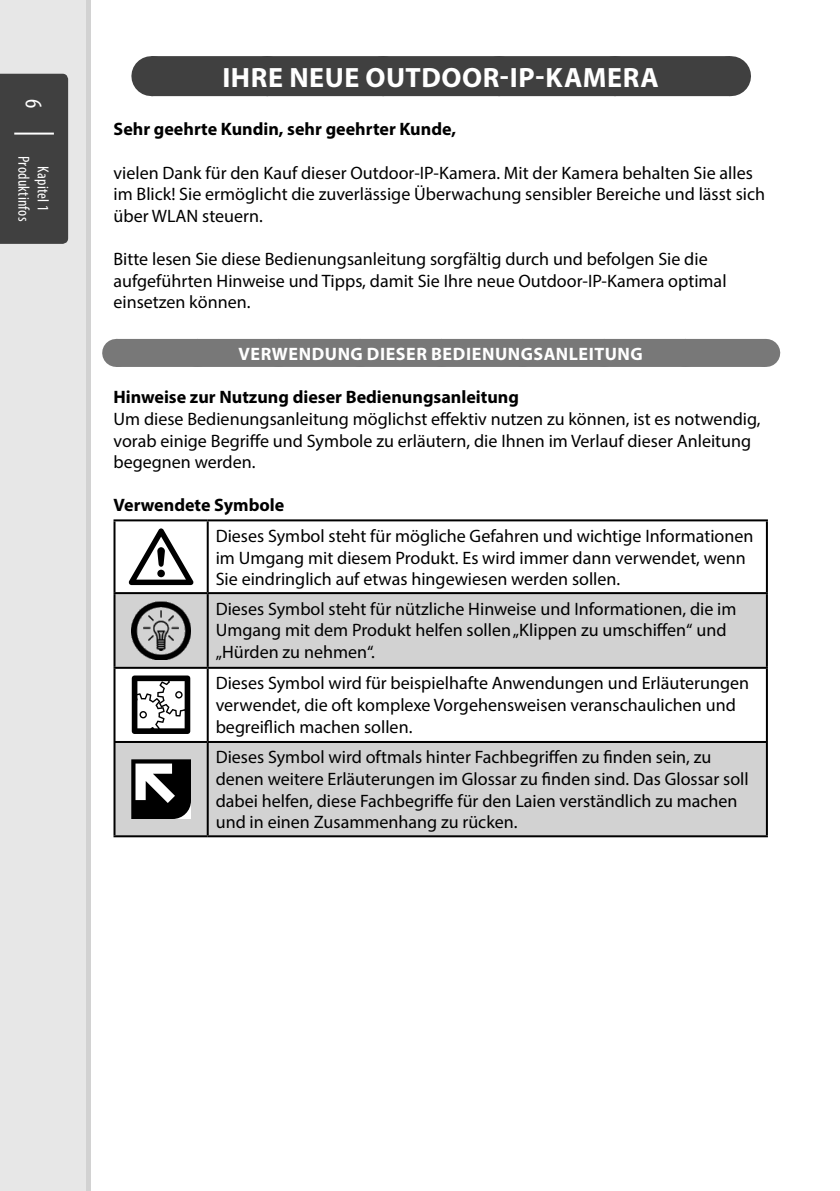
<style>
.page{position:relative;width:840px;height:1191px;background:#fff}
.page>*{position:absolute;margin:0;border:0;box-sizing:border-box;transform-origin:0 0}
.t1{font:700 28px "Myriad Pro";letter-spacing:.02em;color:#fff}
.t2{font:condensed 24px "Myriad Pro";color:#fff}
.t3{font:18px/21.6px "Myriad Pro";color:#000}
.t4{font:700 18px "Myriad Pro";color:#000}
.t5{font:700 18px "Myriad Pro";letter-spacing:.03em;color:#fff}
.t6{font:condensed 16px/19.2px "Myriad Pro";letter-spacing:.015em;color:#fff;text-align:center}
</style>
<div class="page">
<div style="left:0;top:0;width:91px;height:1191px;background:linear-gradient(to bottom,#d2d2d2,#d2d2d2)"></div>
<div style="left:0;top:0;width:85px;height:1191px;background:#e7e7e7"></div>
<div style="left:0;top:74px;width:68px;height:170px;background:#404040"></div>
<hr style="left:14px;top:133px;width:40px;height:2px;background:#fff">
<div style="left:151px;top:56px;width:578px;height:40px;background:#404040"></div>
<svg style="left:270px;top:56px;width:401px;height:1px"></svg>
<hr style="left:729px;top:56px;width:1px;height:40px;background:#404040">
<div style="left:116px;top:339px;width:648px;height:28px;background:#787878"></div>
<svg style="left:764px;top:339px;width:1px;height:28px"></svg>
<svg style="left:115px;top:594px;width:650px;height:241px;fill:#d2d2d2"></svg>
<hr style="left:113px;top:519px;width:94px;height:2px;background:#000">
<hr style="left:113px;top:521px;width:2px;height:71px;background:#000">
<hr style="left:207px;top:519px;width:560px;height:2px;background:#000">
<hr style="left:206px;top:521px;width:2px;height:71px;background:#000">
<hr style="left:765px;top:521px;width:2px;height:71px;background:#000">
<hr style="left:113px;top:592px;width:94px;height:2px;background:#000">
<hr style="left:113px;top:594px;width:2px;height:73px;background:#000">
<hr style="left:207px;top:592px;width:560px;height:2px;background:#000">
<hr style="left:206px;top:594px;width:2px;height:73px;background:#000">
<hr style="left:765px;top:594px;width:2px;height:73px;background:#000">
<hr style="left:113px;top:667px;width:94px;height:2px;background:#000">
<hr style="left:113px;top:669px;width:2px;height:72px;background:#000">
<hr style="left:207px;top:667px;width:560px;height:2px;background:#000">
<hr style="left:206px;top:669px;width:2px;height:72px;background:#000">
<hr style="left:765px;top:669px;width:2px;height:72px;background:#000">
<hr style="left:113px;top:741px;width:94px;height:2px;background:#000">
<hr style="left:113px;top:743px;width:2px;height:92px;background:#000">
<hr style="left:207px;top:741px;width:560px;height:2px;background:#000">
<hr style="left:206px;top:743px;width:2px;height:92px;background:#000">
<hr style="left:765px;top:743px;width:2px;height:92px;background:#000">
<hr style="left:113px;top:835px;width:94px;height:2px;background:#000">
<hr style="left:207px;top:835px;width:560px;height:2px;background:#000">
<svg style="left:129px;top:528px;width:64px;height:57px"></svg>
<img style="left:132px;top:601px;width:58px;height:59px">
<svg style="left:131px;top:676px;width:60px;height:58px"></svg>
<svg style="left:132px;top:676px;width:58px;height:58px"></svg>
<svg style="left:131px;top:759px;width:60px;height:60px"></svg>
<h2 class="t2" style="left:48px;top:99px;width:11px;rotate:90deg">6</h2>
<p class="t6" style="left:53px;top:156px;width:67px;rotate:90deg">Kapitel 1<br>Produktinfos</p>
<h1 class="t1" style="left:222px;top:59px;width:239px">Ihre neue Outdoor</h1>
<h1 class="t1" style="left:499px;top:59px;width:141px">-IP-KAmera</h1>
<p class="t4" style="left:113px;top:117px;width:344px">Sehr geehrte Kundin, sehr geehrter Kunde,</p>
<p class="t3" style="left:113px;top:161px;width:652px">vielen Dank für den Kauf dieser Outdoor-IP-Kamera. Mit der Kamera behalten Sie alles im Blick! Sie ermöglicht die zuverlässige Überwachung sensibler Bereiche und lässt sich über WLAN steuern.</p>
<p class="t3" style="left:113px;top:248px;width:614px">Bitte lesen Sie diese Bedienungsanleitung sorgfältig durch und befolgen Sie die aufgeführten Hinweise und Tipps, damit Sie Ihre neue Outdoor-IP-Kamera optimal einsetzen können.</p>
<p class="t5" style="left:238px;top:342px;width:318px">Verwendung dieser bedienungsanl</p>
<p class="t5" style="left:578px;top:342px;width:66px">eitung</p>
<p class="t4" style="left:113px;top:385px;width:407px">Hinweise zur Nutzung dieser Bedienungsanleitung</p>
<p class="t3" style="left:113px;top:408px;width:648px">Um diese Bedienungsanleitung möglichst effektiv nutzen zu können, ist es notwendig, vorab einige Begriffe und Symbole zu erläutern, die Ihnen im Verlauf dieser Anleitung begegnen werden.</p>
<p class="t4" style="left:113px;top:493px;width:172px">Verwendete Symbole</p>
<p class="t3" style="left:215px;top:525px;width:539px">Dieses Symbol steht für mögliche Gefahren und wichtige Informationen im Umgang mit diesem Produkt. Es wird immer dann verwendet, wenn<br>Sie eindringlich auf etwas hingewiesen werden sollen.</p>
<p class="t3" style="left:215px;top:597px;width:522px">Dieses Symbol steht für nützliche Hinweise und Informationen, die im<br>Umgang mit dem Produkt helfen sollen „Klippen zu umschiffen“ und „Hürden zu nehmen“.</p>
<p class="t3" style="left:215px;top:672px;width:534px">Dieses Symbol wird für beispielhafte Anwendungen und Erläuterungen verwendet, die oft komplexe Vorgehensweisen veranschaulichen und begreiflich machen sollen.</p>
<p class="t3" style="left:215px;top:746px;width:534px">Dieses Symbol wird oftmals hinter Fachbegriffen zu finden sein, zu denen weitere Erläuterungen im Glossar zu finden sind. Das Glossar soll dabei helfen, diese Fachbegriffe für den Laien verständlich zu machen und in einen Zusammenhang zu rücken.</p>
</div>
